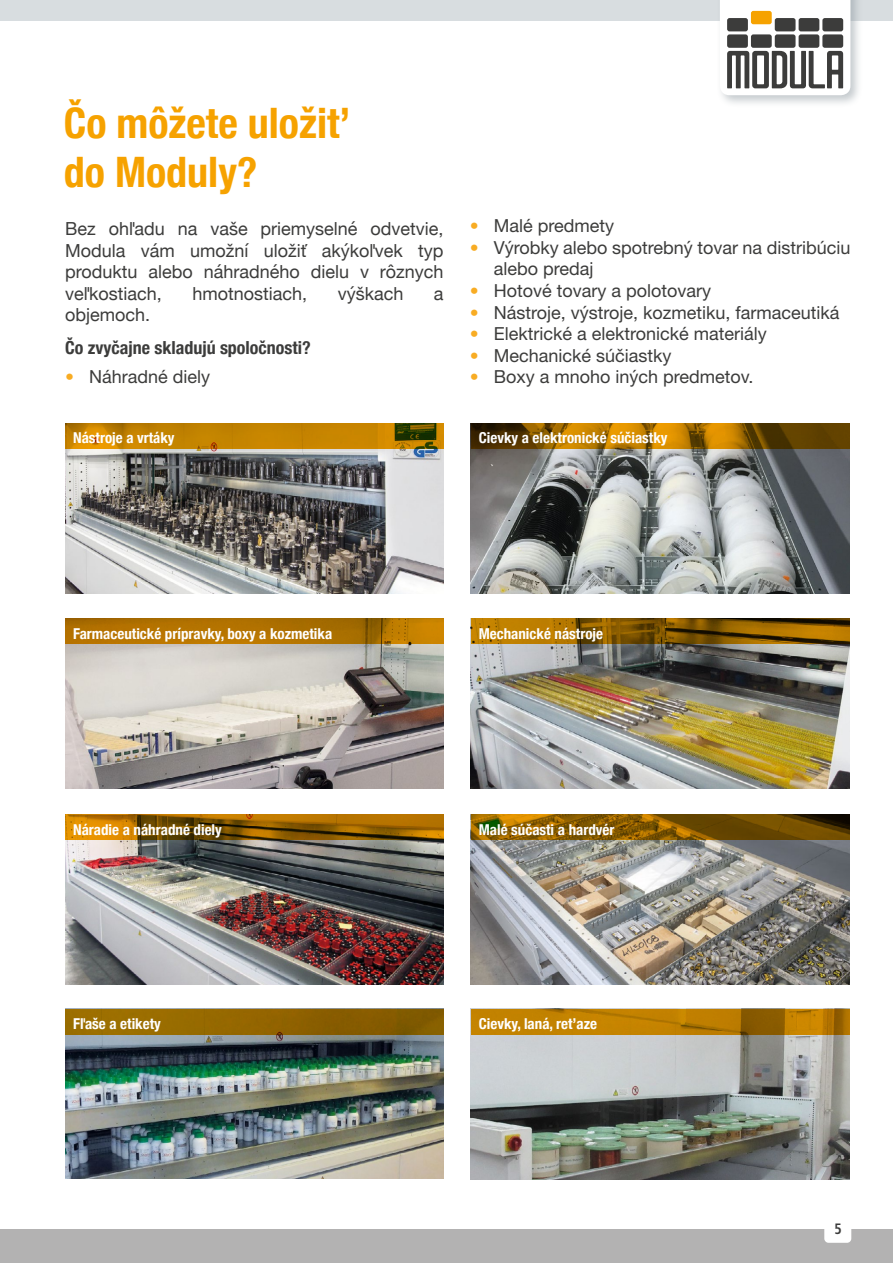
<style>
.page{position:relative;width:893px;height:1263px;background:#fff}
.page>*{position:absolute;margin:0;border:0;box-sizing:border-box;transform-origin:0 0}
.t1{font:700 condensed 42px/49.5px "Helvetica Neue";color:#f6a200}
.t2{font:18px/21.6px "Helvetica Neue";color:#3c3c3b}
.t3{font:18px/21.6px "Helvetica Neue";color:#3c3c3b;text-align:justify}
.t4{font:700 condensed 18px "Helvetica Neue";color:#3c3c3b}
.t5{font:18px "Helvetica Neue LT Pro";color:#3c3c3b}
.t6{font:700 condensed 15px "Helvetica Neue";color:#fff}
.t7{font:700 condensed 15px "Frutiger LT Std";color:#3c3c3b;scale:.94 1}
.s1{font-family:"Frutiger LT Std";color:#f8ac23}
</style>
<div class="page">
<div style="left:0;top:0;width:893px;height:21px;background:#d8dde0"></div>
<div style="left:716px;top:0;width:147px;height:108px;background:#8a959c;opacity:.5"></div>
<svg style="left:720px;top:0;width:130px;height:95px"></svg>
<div style="left:0;top:1229px;width:893px;height:34px;background:#b3b2b2"></div>
<div style="left:824px;top:1223px;width:27px;height:20px;background:#fff;border-radius:4px"></div>
<img style="left:65px;top:1008px;width:379px;height:170px">
<img style="left:471px;top:644px;width:378px;height:145px">
<img style="left:471px;top:448px;width:378px;height:145px">
<img style="left:65px;top:448px;width:379px;height:145px">
<img style="left:65px;top:644px;width:379px;height:145px">
<img style="left:471px;top:840px;width:378px;height:145px">
<img style="left:65px;top:840px;width:379px;height:145px">
<img style="left:471px;top:1034px;width:378px;height:145px">
<svg style="left:65px;top:423px;width:379px;height:25px;background:#bb7e00"></svg>
<svg style="left:65px;top:619px;width:379px;height:25px;background:#b27200"></svg>
<svg style="left:65px;top:815px;width:379px;height:25px;background:#956000"></svg>
<div style="left:65px;top:1009px;width:379px;height:25px;background:linear-gradient(to right,#a17200,#805700)"></div>
<svg style="left:471px;top:423px;width:378px;height:25px;background:#8d5d00"></svg>
<svg style="left:471px;top:619px;width:378px;height:25px;background:#8c5d00"></svg>
<svg style="left:471px;top:815px;width:378px;height:25px;background:#7b5400"></svg>
<svg style="left:471px;top:1009px;width:378px;height:25px;background:#b87a00"></svg>
<h1 class="t1" style="left:64px;top:95px;width:288px">Čo môžete uložiť do Moduly?</h1>
<p class="t3" style="left:65px;top:219px;width:380px">Bez ohľadu na vaše priemyselné odvetvie, Modula vám umožní uložiť akýkoľvek typ produktu alebo náhradného dielu v rôznych veľkostiach,</p>
<p class="t3" style="left:192px;top:284px;width:116px">hmotnostiach,</p>
<p class="t3" style="left:338px;top:284px;width:67px">výškach</p>
<p class="t3" style="left:434px;top:284px;width:11px">a</p>
<p class="t3" style="left:65px;top:305px;width:87px">objemoch.</p>
<p class="t4" style="left:65px;top:333px;width:247px">Čo zvyčajne skladujú spoločnosti?</p>
<p class="t2" style="left:65px;top:365px;width:147px"><span class="s1">•</span> Náhradné diely</p>
<p class="t6" style="left:73px;top:425px;width:103px">Nástroje a vrtáky</p>
<p class="t2" style="left:470px;top:215px;width:146px"><span class="s1">•</span> Malé predmety</p>
<p class="t2" style="left:494px;top:236px;width:358px;text-indent:-24px"><span class="s1">•</span> Výrobky alebo spotrebný tovar na distribúciu alebo predaj</p>
<p class="t2" style="left:470px;top:279px;width:243px"><span class="s1">•</span> Hotové tovary a polotovary</p>
<p class="t2" style="left:470px;top:301px;width:371px"><span class="s1">•</span> Nástroje, výstroje, kozmetiku, farmaceutiká</p>
<p class="t2" style="left:470px;top:323px;width:299px"><span class="s1">•</span> Elektrické a elektronické materiály</p>
<p class="t5" style="left:470px;top:345px;width:203px"><span class="s1">•</span> Mechanické súčiastky</p>
<p class="t2" style="left:470px;top:366px;width:285px"><span class="s1">•</span> Boxy a mnoho iných predmetov.</p>
<p class="t6" style="left:479px;top:425px;width:190px">Cievky a elektronické súčiastky</p>
<p class="t6" style="left:73px;top:621px;width:261px">Farmaceutické prípravky, boxy a kozmetika</p>
<p class="t6" style="left:479px;top:621px;width:126px">Mechanické nástroje</p>
<p class="t6" style="left:73px;top:817px;width:150px">Náradie a náhradné diely</p>
<p class="t6" style="left:73px;top:1011px;width:89px">Fľaše a etikety</p>
<p class="t6" style="left:479px;top:817px;width:137px">Malé súčasti a hardvér</p>
<p class="t6" style="left:479px;top:1011px;width:120px">Cievky, laná, reťaze</p>
<p class="t7" style="left:834px;top:1220px;width:9px">5</p>
</div>
